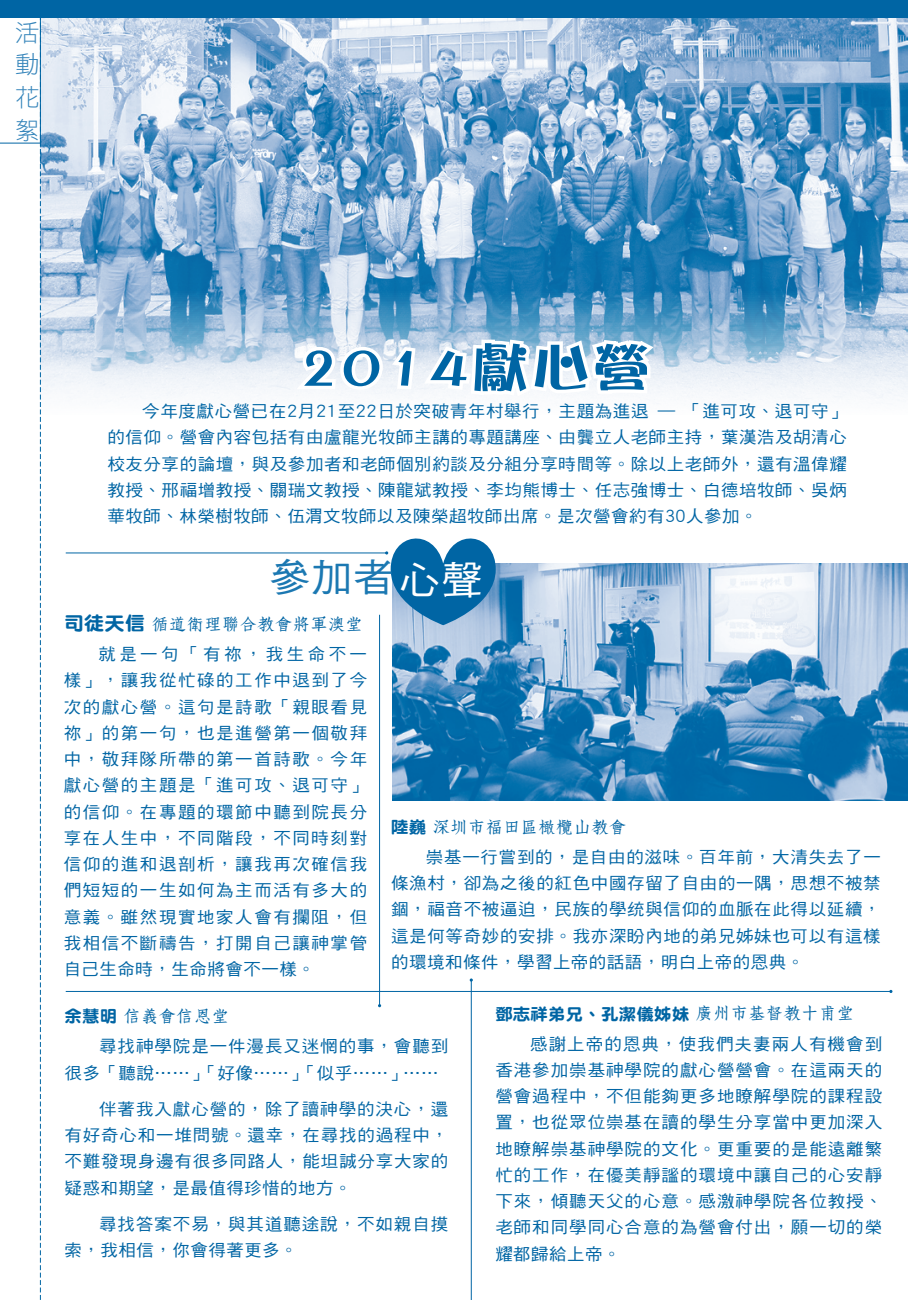
<style>
.page{position:relative;width:908px;height:1300px;background:#fff}
.page>*{position:absolute;margin:0;border:0;box-sizing:border-box;transform-origin:0 0}
.body_txt{font:52.5px "DFPOP3 HK W12";letter-spacing:.1em;color:#0065a4;scale:1.05 1}
.body_txt-2{font:38.68px "DF Hei HK W5";color:#1b78b2;scale:1.05 1}
.body_txt-3{font:38.68px "DF Hei HK W5";color:#fff;scale:1.05 1}
.t1{font:24.5px/32.6px "DF Hei HK W3";color:#3484ba;text-align:justify}
.body_txt-4{font:16.62px/26.2px "DF Hei HK W5";letter-spacing:.05em;color:#0065a4;text-align:justify;scale:1.05 1}
.感言head{font:16.62px "DF Fang Song HK W6";letter-spacing:.01em;color:#0065a4;scale:1.05 1}
.感言head-2{font:16.62px "DF Yuan HK W9";letter-spacing:.01em;color:#0065a4;scale:1.05 1}
.s1{font-family:"DF Yuan HK W9";font-size:19.25px}
.s2{font-family:"DF Yuan HK W9"}
.s3{font-family:"DF Fang Song HK W6"}
</style>
<div class="page">
<img style="left:41px;top:17px;width:867px;height:383px">
<div style="left:0;top:0;width:908px;height:17px;background:#0065a4"></div>
<hr style="left:0;top:143px;width:40px;height:1px;background:#0065a4">
<hr style="left:0;top:17px;width:40px;height:1px;background:#0065a4">
<img style="left:392px;top:563px;width:516px;height:238px">
<svg style="left:40px;top:17px;width:1px;height:1283px"></svg>
<svg style="left:289px;top:332px;width:370px;height:68px"></svg>
<hr style="left:379px;top:615px;width:1px;height:390px;background:#0065a4">
<hr style="left:471px;top:980px;width:1px;height:320px;background:#0065a4">
<hr style="left:66px;top:991px;width:825px;height:1px;background:#0065a4">
<hr style="left:66px;top:552px;width:321px;height:1px;background:#0065a4">
<svg style="left:385px;top:538px;width:111px;height:87px;background:#3e89b9"></svg>
<p class="t1" style="left:15px;top:15px;width:25px">活動花絮</p>
<p class="body_txt" style="left:299px;top:339px;width:335px">2014獻心營</p>
<p class="body_txt-4" style="left:107px;top:398px;width:705px;text-indent:35px">今年度獻心營已在2月21至22日於突破青年村舉行，主題為進退 – 「進可攻、退可守」的信仰。營會內容包括有由盧龍光牧師主講的專題講座、由龔立人老師主持，葉漢浩及胡清心校友分享的論壇，與及參加者和老師個別約談及分組分享時間等。除以上老師外，還有溫偉耀教授、邢福增教授、關瑞文教授、陳龍斌教授、李均熊博士、任志強博士、白德培牧師、吳炳華牧師、林榮樹牧師、伍渭文牧師以及陳榮超牧師出席。是次營會約有30人參加。</p>
<p class="body_txt-2" style="left:270px;top:556px;width:120px">參加者</p>
<p class="body_txt-3" style="left:399px;top:559px;width:81px">心聲</p>
<p class="感言head" style="left:64px;top:615px;width:286px"><span class="s1">司徒天信</span> 循道衛理聯合教會將軍澳堂</p>
<p class="body_txt-4" style="left:64px;top:641px;width:290px;text-indent:35px">就是一句「有祢，我生命不一樣」，讓我從忙碌的工作中退到了今次的獻心營。這句是詩歌「親眼看見祢」的第一句，也是進營第一個敬拜中，敬拜隊所帶的第一首詩歌。今年獻心營的主題是「進可攻、退可守」的信仰。在專題的環節中聽到院長分享在人生中，不同階段，不同時刻對信仰的進和退剖析，讓我再次確信我們短短的一生如何為主而活有多大的意義。雖然現實地家人會有攔阻，但我相信不斷禱告，打開自己讓神掌管自己生命時，生命將會不一樣。</p>
<p class="感言head" style="left:391px;top:818px;width:225px"><span class="s2">陸巍</span> 深圳市福田區橄欖山教會</p>
<p class="body_txt-4" style="left:391px;top:843px;width:468px;text-indent:35px">崇基一行嘗到的，是自由的滋味。百年前，大清失去了一條漁村，卻為之後的紅色中國存留了自由的一隅，思想不被禁錮，福音不被逼迫，民族的學统與信仰的血脈在此得以延續，這是何等奇妙的安排。我亦深盼內地的弟兄姊妹也可以有這樣的環境和條件，學習上帝的話語，明白上帝的恩典。</p>
<p class="感言head" style="left:64px;top:1007px;width:158px"><span class="s2">余慧明</span> 信義會信恩堂</p>
<p class="body_txt-4" style="left:64px;top:1033px;width:367px;text-indent:35px">尋找神學院是一件漫長又迷惘的事，會聽到很多「聽說⋯⋯」「好像⋯⋯」「似乎⋯⋯」⋯⋯</p>
<p class="body_txt-4" style="left:64px;top:1095px;width:367px;text-indent:35px">伴著我入獻心營的，除了讀神學的決心，還有好奇心和一堆問號。還幸，在尋找的過程中，不難發現身邊有很多同路人，能坦誠分享大家的疑惑和期望，是最值得珍惜的地方。</p>
<p class="body_txt-4" style="left:64px;top:1210px;width:367px;text-indent:35px">尋找答案不易，與其道聽途說，不如親自摸索，我相信，你會得著更多。</p>
<p class="感言head-2" style="left:495px;top:1004px;width:343px">鄧志祥弟兄、孔潔儀姊妹 <span class="s3">廣州市基督教十甫堂</span></p>
<p class="body_txt-4" style="left:495px;top:1030px;width:370px;text-indent:35px">感謝上帝的恩典，使我們夫妻兩人有機會到香港參加崇基神學院的獻心營營會。在這兩天的營會過程中，不但能夠更多地瞭解學院的課程設置，也從眾位崇基在讀的學生分享當中更加深入地瞭解崇基神學院的文化。更重要的是能遠離繁忙的工作，在優美靜謐的環境中讓自己的心安靜下來，傾聽天父的心意。感激神學院各位教授、老師和同學同心合意的為營會付出，願一切的榮耀都歸給上帝。</p>
</div>
